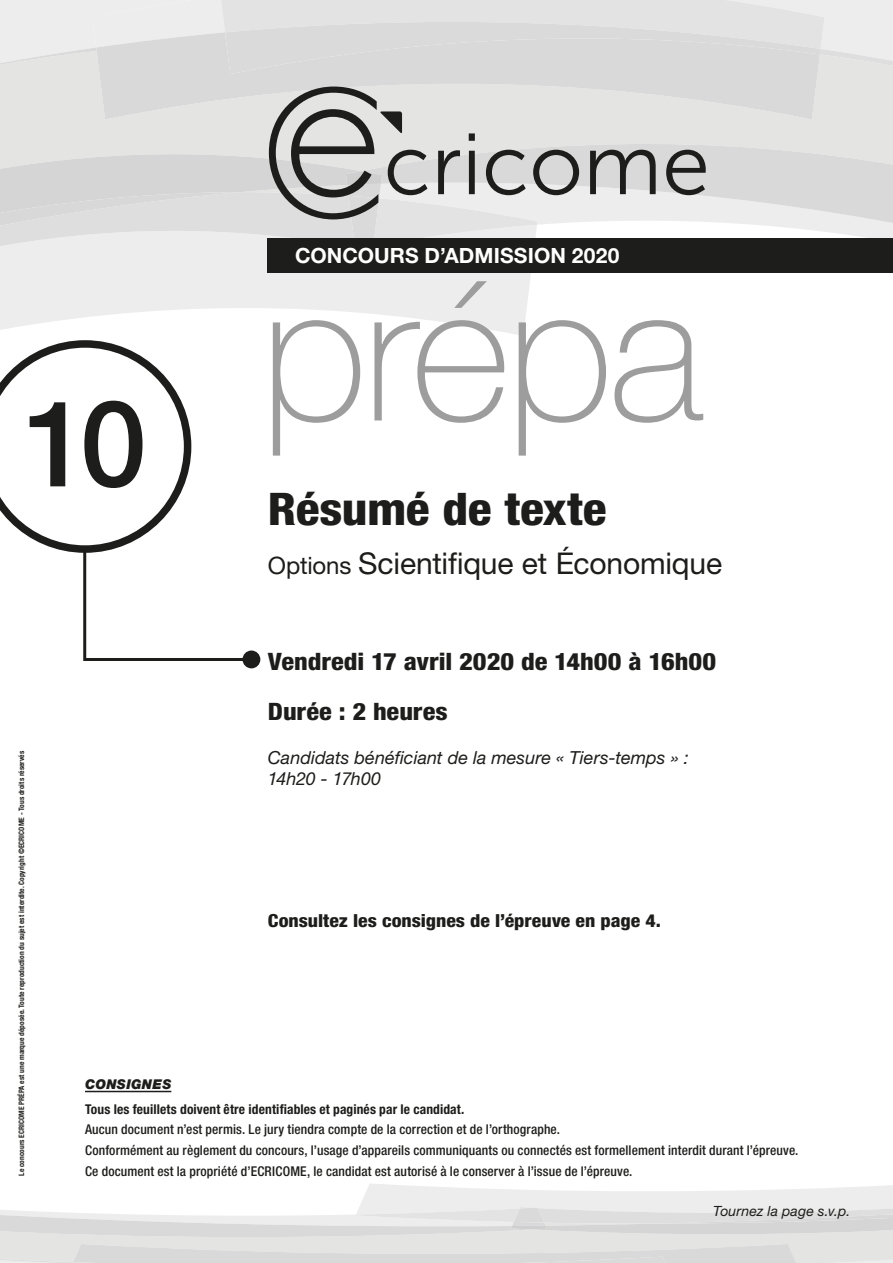
<style>
.page{position:relative;width:893px;height:1263px;background:#fff}
.page>*{position:absolute;margin:0;border:0;box-sizing:border-box;transform-origin:0 0}
.t1{font:100 190.8px "Helvetica Neue";letter-spacing:-.02em;color:#9d9d9d}
.t2{font:500 120px "Helvetica Neue LT Std";color:#1d1d1b}
.t3{font:800 condensed 45px "Helvetica Neue";letter-spacing:-.01em;color:#1d1d1b;scale:1.1 1}
.t4{font:30px "Helvetica Neue LT Std";letter-spacing:-.005em;color:#1d1d1b}
.t5{font:800 condensed 24px "Helvetica Neue";color:#1d1d1b;scale:1.1 1}
.t6{font:700 21px "Helvetica Neue LT Std";letter-spacing:.005em;color:#fff}
.t7{font:italic 18px "Helvetica Neue LT Std";letter-spacing:.005em;color:#1d1d1b}
.t8{font:800 condensed 18px "Helvetica Neue";color:#1d1d1b;scale:1.1 1}
.t9{font:italic 18px "Helvetica Neue LT Std";letter-spacing:-.015em;color:#1d1d1b}
.t10{font:italic 14.1px "Helvetica Neue LT Std";letter-spacing:.015em;color:#1d1d1b}
.t11{font:500 condensed 13.5px "Helvetica Neue LT Std";letter-spacing:.01em;color:#1d1d1b}
.t12{font:700 condensed 13.5px "Helvetica Neue";letter-spacing:.01em;color:#1d1d1b}
.t13{font:italic 900 13.5px "Helvetica Neue";letter-spacing:.025em;color:#1d1d1b}
.TEXTE_NOTE{font:700 condensed 7.5px "Helvetica Neue";color:#1d1d1b}
.s1{font-size:24px}
</style>
<div class="page">
<svg style="left:0;top:0;width:893px;height:336px"></svg>
<svg style="left:0;top:1184px;width:893px;height:79px"></svg>
<div style="left:268px;top:238px;width:625px;height:34px;background:#1d1d1b"></div>
<svg style="left:0;top:340px;width:242px;height:321px"></svg>
<div style="left:242px;top:650px;width:18px;height:18px;background:#1d1d1b;border-radius:50%"></div>
<hr style="left:85px;top:1091px;width:86px;height:1px;background:#1d1d1b">
<svg style="left:0;top:87px;width:893px;height:164px;background:#cbcbca"></svg>
<p class="t2" style="left:23px;top:372px;width:125px">10</p>
<p class="t6" style="left:295px;top:242px;width:326px">CONCOURS D’ADMISSION 2020</p>
<p class="t1" style="left:260px;top:208px;width:445px">prépa</p>
<p class="t3" style="left:268px;top:482px;width:309px">Résumé de texte</p>
<p class="t4" style="left:268px;top:546px;width:456px"><span class="s1">Options</span> Scientifique et Économique</p>
<p class="TEXTE_NOTE" style="left:17px;top:1176px;width:426px;rotate:-90deg">Le concours ECRICOME PRÉPA est une marque déposée. Toute reproduction du sujet est interdite. Copyright ©ECRICOME - Tous droits réservés</p>
<p class="t5" style="left:268px;top:647px;width:409px">Vendredi 17 avril 2020 de 14h00 à 16h00</p>
<p class="t5" style="left:268px;top:697px;width:165px">Durée : 2 heures</p>
<p class="t7" style="left:268px;top:746px;width:422px">Candidats bénéficiant de la mesure « Tiers-temps » :</p>
<p class="t9" style="left:268px;top:768px;width:115px">14h20 - 17h00</p>
<p class="t8" style="left:268px;top:910px;width:359px">Consultez les consignes de l’épreuve en page 4.</p>
<p class="t13" style="left:85px;top:1075px;width:88px">CONSIGNES</p>
<p class="t12" style="left:85px;top:1100px;width:381px">Tous les feuillets doivent être identifiables et paginés par le candidat.</p>
<p class="t11" style="left:85px;top:1121px;width:477px">Aucun document n’est permis. Le jury tiendra compte de la correction et de l’orthographe.</p>
<p class="t11" style="left:85px;top:1142px;width:715px">Conformément au règlement du concours, l’usage d’appareils communiquants ou connectés est formellement interdit durant l’épreuve.</p>
<p class="t11" style="left:85px;top:1163px;width:549px">Ce document est la propriété d’ECRICOME, le candidat est autorisé à le conserver à l’issue de l’épreuve.</p>
<p class="t10" style="left:713px;top:1203px;width:139px">Tournez la page s.v.p.</p>
</div>
